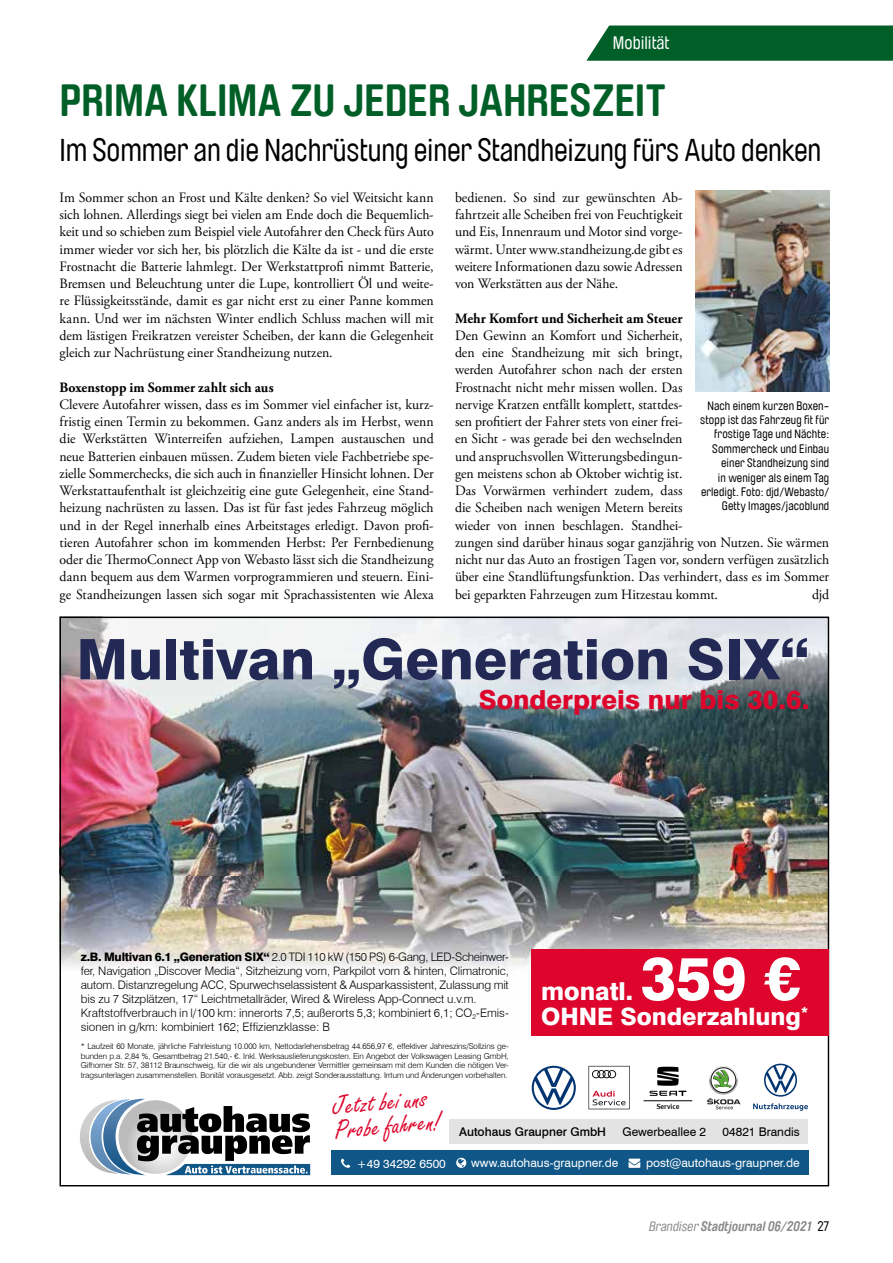
<style>
.page{position:relative;width:893px;height:1263px;background:#fff}
.page>*{position:absolute;margin:0;border:0;box-sizing:border-box;transform-origin:0 0}
.t1{font:800 60px "Swiss 721 BT";color:#fff}
.t2{font:800 55.95px "Swiss 721 BT";color:#232955}
.t3{font:700 45px "Brauer Neue";letter-spacing:-.005em;color:#005f27}
.t4{font:31.5px "Brauer Neue";letter-spacing:-.005em;color:#000}
.t5{font:27.3px/24.2px "Freestyle Script";color:#dd052b}
.t6{font:800 26.25px "Swiss 721 BT";color:#dd052b}
.t7{font:800 24.75px "Swiss 721 BT";color:#fff}
.t8{font:800 24px "Swiss 721 BT";color:#fff}
.t9{font:18px "Brauer Neue";color:#fff}
.t10{font:14.25px/17.2px "Adobe Garamond Pro";color:#000;text-align:justify}
.t11{font:700 14.25px "Adobe Garamond Pro";color:#000}
.t12{font:italic 700 13.5px "Brauer Neue";color:#878787}
.t13{font:12px/14.4px "Brauer Neue";letter-spacing:.01em;color:#000;text-align:right}
.t14{font:12px "Swiss 721 BT";color:#fff}
.t15{font:12px "Swiss 721 BT";color:#000}
.t16{font:500 12px "Swiss 721 BT";color:#000}
.t17{font:300 11.7px/14.1px "Swiss 721 BT";letter-spacing:-.01em;color:#000}
.t18{font:300 8.1px/9.8px "Swiss 721 BT";letter-spacing:-.01em;color:#000;text-align:justify}
.t19{font:7.35px "Seat Meta Medium Roman";letter-spacing:-.01em;color:#000}
.s1{font-weight:800}
.s2{font-weight:400}
.s3{font-weight:400;font-style:normal;color:#000}
</style>
<div class="page">
<div style="left:586px;top:26px;width:307px;height:35px;background:#005f27"></div>
<img style="left:62px;top:619px;width:765px;height:414px">
<svg style="left:80px;top:1099px;width:230px;height:76px"></svg>
<div style="left:450px;top:1119px;width:358px;height:25px;background:#e3e3e3"></div>
<div style="left:331px;top:1150px;width:477px;height:25px;background:#105788"></div>
<svg style="left:629px;top:1158px;width:11px;height:10px"></svg>
<svg style="left:456px;top:1158px;width:10px;height:10px"></svg>
<svg style="left:341px;top:1158px;width:9px;height:10px"></svg>
<svg style="left:588px;top:1066px;width:42px;height:43px"></svg>
<svg style="left:649px;top:1066px;width:37px;height:30px"></svg>
<hr style="left:644px;top:1100px;width:48px;height:1px;background:#000">
<svg style="left:532px;top:1066px;width:44px;height:44px"></svg>
<svg style="left:753px;top:1103px;width:55px;height:8px"></svg>
<svg style="left:764px;top:1064px;width:33px;height:33px"></svg>
<svg style="left:707px;top:1066px;width:33px;height:43px"></svg>
<div style="left:532px;top:950px;width:297px;height:86px;background:#dd052b"></div>
<img style="left:695px;top:191px;width:134px;height:201px">
<p class="t9" style="left:613px;top:32px;width:58px">Mobilität</p>
<h3 class="t3" style="left:60px;top:74px;width:608px">PRIMA KLIMA ZU JEDER JAHRESZEIT</h3>
<h3 class="t4" style="left:60px;top:132px;width:763px">Im Sommer an die Nachrüstung einer Standheizung fürs Auto denken</h3>
<p class="t10" style="left:60px;top:189px;width:376px">Im Sommer schon an Frost und Kälte denken? So viel Weitsicht kann sich lohnen. Allerdings siegt bei vielen am Ende doch die Bequemlich&shy;keit und so schieben zum Beispiel viele Autofahrer den Check fürs Auto immer wieder vor sich her, bis plötzlich die Kälte da ist - und die erste Frostnacht die Batterie lahmlegt. Der Werkstattprofi nimmt Batterie, Bremsen und Beleuchtung unter die Lupe, kontrolliert Öl und weite&shy;re Flüssigkeitsstände, damit es gar nicht erst zu einer Panne kommen kann. Und wer im nächsten Winter endlich Schluss machen will mit dem lästigen Freikratzen vereister Scheiben, der kann die Gelegenheit gleich zur Nachrüstung einer Standheizung nutzen.</p>
<p class="t11" style="left:60px;top:379px;width:216px">Boxenstopp im Sommer zahlt sich aus</p>
<p class="t10" style="left:60px;top:396px;width:376px">Clevere Autofahrer wissen, dass es im Sommer viel einfacher ist, kurz&shy;fristig einen Termin zu bekommen. Ganz anders als im Herbst, wenn die Werkstätten Winterreifen aufziehen, Lampen austauschen und neue Batterien einbauen müssen. Zudem bieten viele Fachbetriebe spe&shy;zielle Sommerchecks, die sich auch in finanzieller Hinsicht lohnen. Der Werkstattaufenthalt ist gleichzeitig eine gute Gelegenheit, eine Stand&shy;heizung nachrüsten zu lassen. Das ist für fast jedes Fahrzeug möglich und in der Regel innerhalb eines Arbeitstages erledigt. Davon profi&shy;tieren Autofahrer schon im kommenden Herbst: Per Fernbedienung oder die ThermoConnect App von Webasto lässt sich die Standheizung dann bequem aus dem Warmen vorprogrammieren und steuern. Eini&shy;ge Standheizungen lassen sich sogar mit Sprachassistenten wie Alexa</p>
<p class="t10" style="left:455px;top:189px;width:229px">bedienen. So sind zur gewünschten Ab&shy;fahrtzeit alle Scheiben frei von Feuchtigkeit und Eis, Innenraum und Motor sind vorge&shy;wärmt. Unter www.standheizung.de gibt es weitere Informationen dazu sowie Adressen von Werkstätten aus der Nähe.</p>
<p class="t11" style="left:455px;top:310px;width:229px">Mehr Komfort und Sicherheit am Steuer</p>
<p class="t10" style="left:455px;top:327px;width:376px;text-align:left">Den Gewinn an Komfort und Sicherheit,<br>den eine Standheizung mit sich bringt,<br>werden Autofahrer schon nach der ersten<br>Frostnacht nicht mehr missen wollen. Das<br>nervige Kratzen entfällt komplett, stattdes-<br>sen profitiert der Fahrer stets von einer frei-<br>en Sicht - was gerade bei den wechselnden<br>und anspruchsvollen Witterungsbedingun-<br>gen meistens schon ab Oktober wichtig ist.<br>Das Vorwärmen verhindert zudem, dass<br>die Scheiben nach wenigen Metern bereits<br>wieder von innen beschlagen. Standhei-<br>zungen sind darüber hinaus sogar ganzjährig von Nutzen. Sie wärmen nicht nur das Auto an frostigen Tagen vor, sondern verfügen zusätzlich über eine Standlüftungsfunktion. Das verhindert, dass es im Sommer bei geparkten Fahrzeugen zum Hitzestau kommt.</p>
<p class="t13" style="left:700px;top:398px;width:130px">Nach einem kurzen Boxen&shy;stopp ist das Fahrzeug fit für frostige Tage und Nächte:<br>Sommercheck und Einbau einer Standheizung sind<br>in weniger als einem Tag erledigt. Foto: djd/Webasto/<br>Getty Images/jacoblund</p>
<p class="t10" style="left:812px;top:586px;width:19px">djd</p>
<h2 class="t2" style="left:77px;top:625px;width:734px">Multivan „Generation SIX“</h2>
<h3 class="t6" style="left:479px;top:683px;width:332px">Sonderpreis nur bis 30.6.</h3>
<p class="t17" style="left:81px;top:949px;width:430px"><span class="s1">z.B. Multivan 6.1 „Generation SIX“</span> 2.0 TDI 110 kW (150 PS) 6-Gang, LED-Scheinwer&shy;fer, Navigation „Discover Media“, Sitzheizung vorn, Parkpilot vorn &amp; hinten, Climatronic, autom. Distanzregelung ACC, Spurwechselassistent &amp; Ausparkassistent, Zulassung mit bis zu 7 Sitzplätzen, 17“ Leichtmetallräder, Wired &amp; Wireless App-Connect u.v.m.<br>Kraftstoffverbrauch in l/100 km: innerorts 7,5; außerorts 5,3; kombiniert 6,1; CO<sub>2</sub>-Emis&shy;sionen in g/km: kombiniert 162; Effizienzklasse: B</p>
<p class="t18" style="left:81px;top:1041px;width:429px">* Laufzeit 60 Monate, jährliche Fahrleistung 10.000 km, Nettodarlehensbetrag 44.656,97 €, effektiver Jahreszins/Sollzins ge&shy;bunden p.a. 2,84 %, Gesamtbetrag 21.540,- €. Inkl. Werksauslieferungskosten. Ein Angebot der Volkswagen Leasing GmbH, Gifhorner Str. 57, 38112 Braunschweig, für die wir als ungebundener Vermittler gemeinsam mit dem Kunden die nötigen Ver&shy;tragsunterlagen zusammenstellen. Bonität vorausgesetzt. Abb. zeigt Sonderausstattung. Irrtum und Änderungen vorbehalten.</p>
<h1 class="t1" style="left:640px;top:942px;width:161px">359 €</h1>
<h3 class="t8" style="left:541px;top:1002px;width:268px">OHNE Sonderzahlung<sup>*</sup></h3>
<h3 class="t7" style="left:541px;top:976px;width:93px">monatl.</h3>
<h3 class="t5" style="left:331px;top:1095px;width:108px;rotate:-6deg">Jetzt bei uns<br>Probe fahren!</h3>
<p class="t19" style="left:656px;top:1102px;width:25px">Service</p>
<p class="t16" style="left:459px;top:1125px;width:148px">Autohaus Graupner GmbH</p>
<p class="t15" style="left:622px;top:1125px;width:85px">Gewerbeallee 2</p>
<p class="t15" style="left:723px;top:1125px;width:79px">04821 Brandis</p>
<p class="t14" style="left:357px;top:1156px;width:91px">+49 34292 6500</p>
<p class="t14" style="left:471px;top:1156px;width:149px">www.autohaus-graupner.de</p>
<p class="t14" style="left:646px;top:1156px;width:155px">post@autohaus-graupner.de</p>
<p class="t12" style="left:649px;top:1219px;width:182px"><span class="s2">Brandiser</span> Stadtjournal 06/2021 <span class="s3">27</span></p>
</div>
